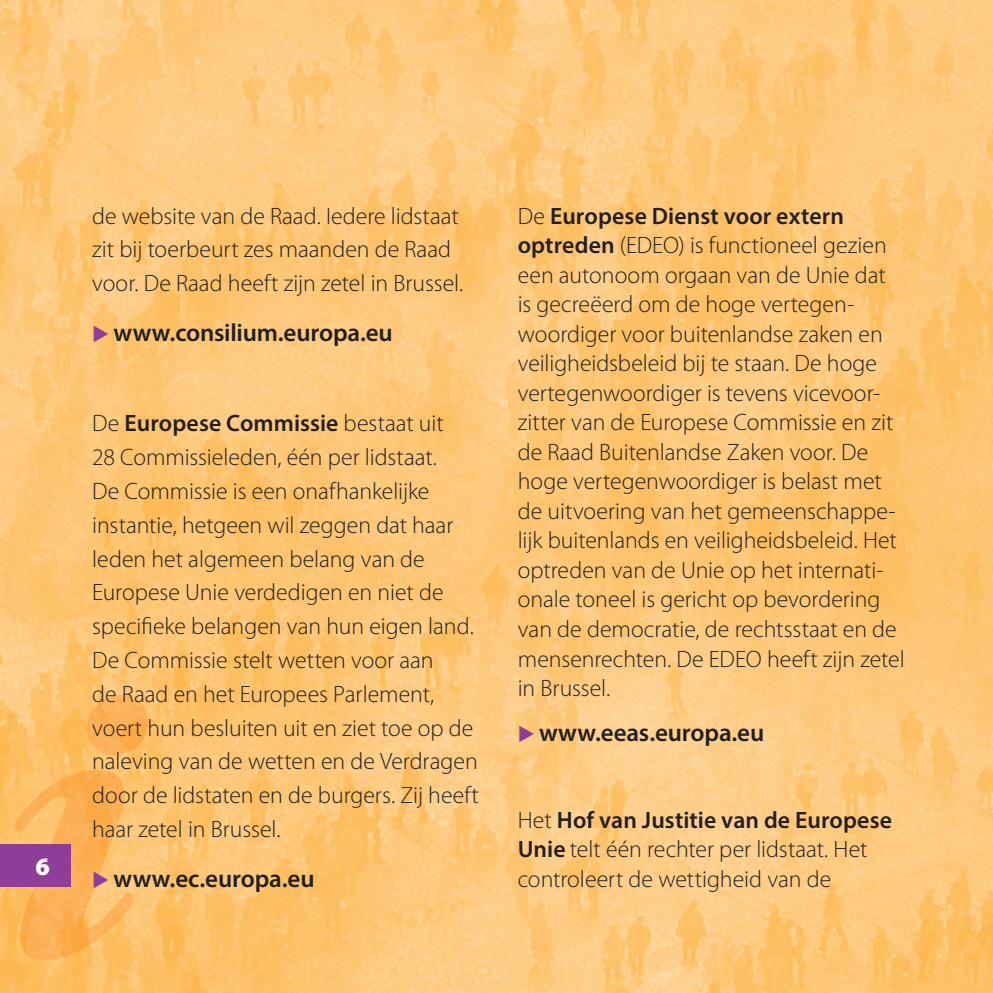
<style>
.page{position:relative;width:993px;height:993px;background:#fff}
.page>*{position:absolute;margin:0;border:0;box-sizing:border-box;transform-origin:0 0}
.t1{font:600 25px "Myriad Pro";letter-spacing:-.005em;color:#231f20}
.t2{font:900 25px "Myriad Pro";color:#fff}
.body{font:300 23.75px/29.5px "Myriad Pro";color:#231f20}
.s1{color:#8e3e97}
.s2{font-weight:600}
</style>
<div class="page">
<img style="left:0;top:0;width:992px;height:992px">
<img style="left:14px;top:694px;width:134px;height:266px">
<div style="left:0;top:843px;width:71px;height:43px;background:#8e3e97"></div>
<p class="t2" style="left:35px;top:851px;width:16px">6</p>
<p class="body" style="left:92px;top:199px;width:372px;line-height:33.8px">de website van de Raad. Iedere lidstaat zit bij toerbeurt zes maanden de Raad voor. De Raad heeft zijn zetel in Brussel.</p>
<p class="t1" style="left:92px;top:316px;width:302px"><span class="s1">◆</span> www.consilium.europa.eu</p>
<p class="body" style="left:92px;top:406px;width:388px;line-height:33.8px">De <span class="s2">Europese Commissie</span> bestaat uit<br>28 Commissieleden, één per lidstaat.<br>De Commissie is een onafhankelijke instantie, hetgeen wil zeggen dat haar leden het algemeen belang van de Europese Unie verdedigen en niet de specifieke belangen van hun eigen land.<br>De Commissie stelt wetten voor aan<br>de Raad en het Europees Parlement, voert hun besluiten uit en ziet toe op de naleving van de wetten en de Verdragen door de lidstaten en de burgers. Zij heeft haar zetel in Brussel.</p>
<p class="t1" style="left:92px;top:862px;width:224px"><span class="s1">◆</span> www.ec.europa.eu</p>
<p class="body" style="left:517px;top:201px;width:388px">De <span class="s2">Europese Dienst voor extern optreden</span> (EDEO) is functioneel gezien een autonoom orgaan van de Unie dat is gecreëerd om de hoge vertegen&shy;woordiger voor buitenlandse zaken en veiligheidsbeleid bij te staan. De hoge vertegenwoordiger is tevens vicevoor&shy;zitter van de Europese Commissie en zit de Raad Buitenlandse Zaken voor. De hoge vertegenwoordiger is belast met de uitvoering van het gemeenschappe&shy;lijk buitenlands en veiligheidsbeleid. Het optreden van de Unie op het internati&shy;onale toneel is gericht op bevordering van de democratie, de rechtsstaat en de mensenrechten. De EDEO heeft zijn zetel in Brussel.</p>
<p class="t1" style="left:517px;top:716px;width:248px"><span class="s1">◆</span> www.eeas.europa.eu</p>
<p class="body" style="left:517px;top:805px;width:375px">Het <span class="s2">Hof van Justitie van de Europese<br>Unie</span> telt één rechter per lidstaat. Het controleert de wettigheid van de</p>
</div>
